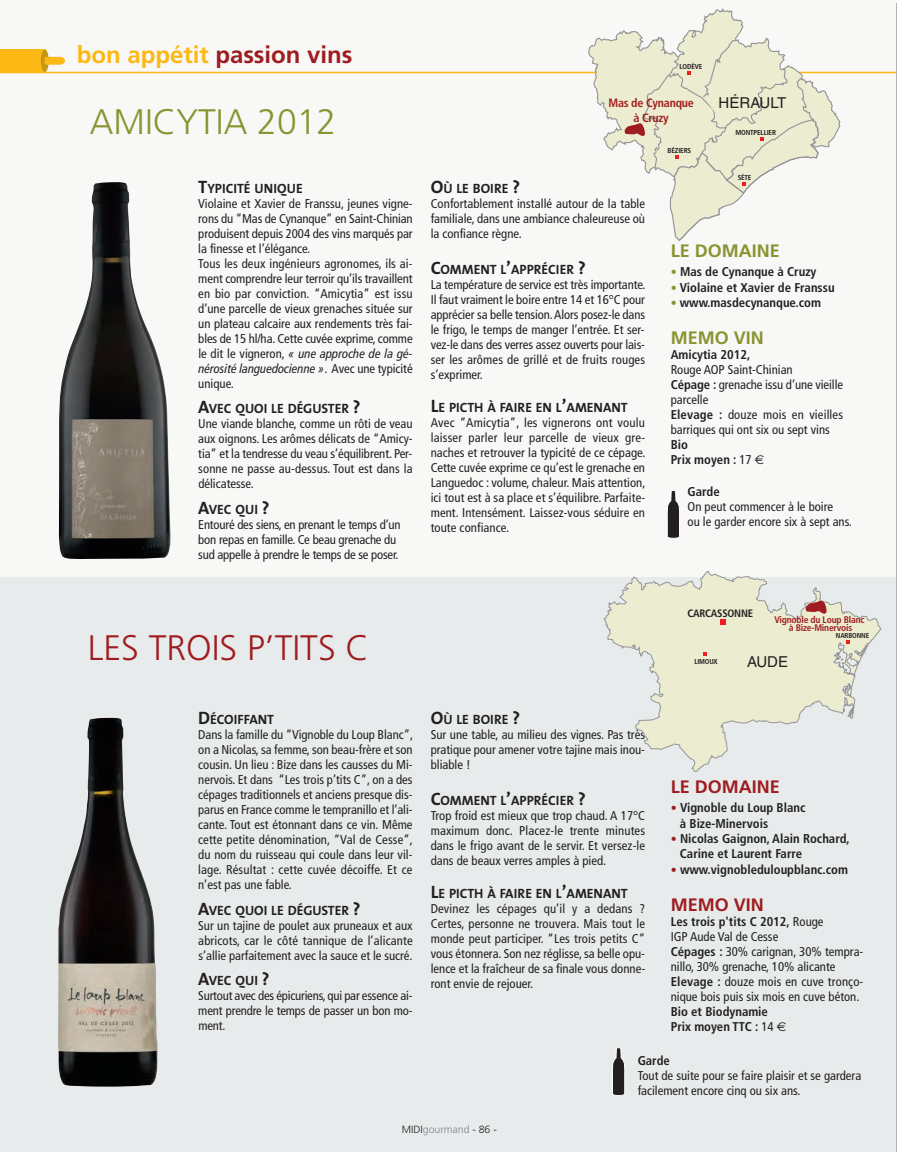
<style>
.page{position:relative;width:897px;height:1152px;background:#fff}
.page>*{position:absolute;margin:0;border:0;box-sizing:border-box;transform-origin:0 0}
.t1{font:35.4px "Frutiger Light OV XSDEKA";color:#9f1d20}
.t2{font:35.4px "Frutiger Light OV XSDEKA";color:#899430}
.t3{font:24px "Frutiger Bold OV TSDEKA";color:#9f1d20}
.t4{font:18px "Frutiger Bold OV TSDEKA";color:#899430}
.t5{font:18px "Frutiger Bold OV TSDEKA";color:#9f1d20}
.t6{font:15px "Helvetica OV ATDEKA";color:#231f20}
.t7{font:13.5px "The Sans Bold Plain OV YSDEKA";color:#231f20}
.t8{font:12.75px/15px "Frutiger Cn OV VSDEKA";color:#231f20;text-align:justify}
.t9{font:12.75px/15.3px "Frutiger Bold Cn OV USDEKA";color:#231f20}
.t10{font:700 condensed 12px/14.4px "Frutiger";letter-spacing:-.02em;color:#9f1d20;text-align:center}
.t11{font:700 condensed 10.65px "Frutiger";letter-spacing:-.02em;color:#231f20}
.t12{font:10.5px "Frutiger Light OV XSDEKA";color:#231f20}
.t13{font:700 condensed 9.6px/8.1px "Frutiger";letter-spacing:-.02em;color:#9f1d20;text-align:center}
.t14{font:700 condensed 7.2px "Frutiger";letter-spacing:-.02em;color:#231f20}
.s1{color:#fcb814}
.s2{font-size:18px}
.s3{font-family:"Frutiger LT Com Condensed Ita OV BTDEKA"}
.s4{font-size:12px;color:#899430}
.s5{font-family:"Frutiger Bold Cn OV USDEKA"}
.s6{font-family:"Euro Sans Regular OV WSDEKA"}
.s7{font-size:12px;color:#9f1d20}
.s8{color:#808285}
</style>
<div class="page">
<div style="left:0;top:0;width:895px;height:577px;background:#f8f8f7"></div>
<svg style="left:667px;top:491px;width:12px;height:48px"></svg>
<img style="left:59px;top:182px;width:112px;height:377px">
<div style="left:0;top:577px;width:895px;height:575px;background:#e8ebec"></div>
<img style="left:58px;top:717px;width:99px;height:370px">
<hr style="left:0;top:72px;width:895px;height:1px;background:#fcb814">
<div style="left:0;top:50px;width:45px;height:22px;background:#fcb814"></div>
<div style="left:41px;top:50px;width:8px;height:22px;background:#c39616;border-radius:50%"></div>
<svg style="left:44px;top:57px;width:21px;height:8px"></svg>
<svg style="left:587px;top:8px;width:253px;height:233px"></svg>
<svg style="left:603px;top:571px;width:278px;height:201px"></svg>
<svg style="left:855px;top:642px;width:14px;height:14px"></svg>
<svg style="left:719px;top:619px;width:6px;height:6px"></svg>
<svg style="left:805px;top:599px;width:21px;height:16px"></svg>
<svg style="left:703px;top:652px;width:4px;height:4px"></svg>
<svg style="left:845px;top:640px;width:4px;height:4px"></svg>
<svg style="left:612px;top:1048px;width:13px;height:48px"></svg>
<hr style="left:895px;top:3px;width:1px;height:1148px;background:#aeb3b8">
<p class="t3" style="left:77px;top:41px;width:277px"><span class="s1">bon appétit</span> passion vins</p>
<p class="t2" style="left:90px;top:101px;width:247px">AMICYTIA 2012</p>
<p class="t7" style="left:198px;top:180px;width:106px"><span class="s2">T</span>YPICITÉ UNIQUE</p>
<p class="t8" style="left:198px;top:196px;width:216px;text-align:left">Violaine et Xavier de Franssu, jeunes vigne&shy;rons du “Mas de Cynanque” en Saint-Chinian produisent depuis 2004 des vins marqués par la finesse et l’élégance.<br>Tous les deux ingénieurs agronomes, ils ai&shy;ment comprendre leur terroir qu’ils travaillent en bio par conviction. “Amicytia” est issu d’une parcelle de vieux grenaches située sur un plateau calcaire aux rendements très fai&shy;bles de 15 hl/ha. Cette cuvée exprime, comme le dit le vigneron, <span class="s3">« une approche de la gé&shy;nérosité languedocienne »</span>. Avec une typicité unique.</p>
<p class="t7" style="left:198px;top:401px;width:164px"><span class="s2">A</span>VEC QUOI LE DÉGUSTER <span class="s2">?</span></p>
<p class="t8" style="left:198px;top:416px;width:216px">Une viande blanche, comme un rôti de veau aux oignons. Les arômes délicats de “Amicy&shy;tia” et la tendresse du veau s’équilibrent. Per&shy;sonne ne passe au-dessus. Tout est dans la délicatesse.</p>
<p class="t7" style="left:198px;top:501px;width:73px"><span class="s2">A</span>VEC QUI <span class="s2">?</span></p>
<p class="t8" style="left:198px;top:517px;width:204px;text-align:left">Entouré des siens, en prenant le temps d’un bon repas en famille. Ce beau grenache du sud appelle à prendre le temps de se poser.</p>
<p class="t14" style="left:679px;top:62px;width:25px">LODÈVE</p>
<p class="t10" style="left:608px;top:96px;width:87px">Mas de Cynanque à Cruzy</p>
<p class="t6" style="left:718px;top:94px;width:69px">HÉRAULT</p>
<p class="t7" style="left:430px;top:180px;width:91px"><span class="s2">O</span>Ù LE BOIRE <span class="s2">?</span></p>
<p class="t8" style="left:430px;top:196px;width:216px">Confortablement installé autour de la table familiale, dans une ambiance chaleureuse où la confiance règne.</p>
<p class="t7" style="left:430px;top:261px;width:157px"><span class="s2">C</span>OMMENT L<span class="s2">’</span>APPRÉCIER <span class="s2">?</span></p>
<p class="t8" style="left:430px;top:277px;width:216px">La température de service est très importante.<br>Il faut vraiment le boire entre 14 et 16°C pour apprécier sa belle tension.Alors posez-le dans le frigo, le temps de manger l’entrée. Et ser&shy;vez-le dans des verres assez ouverts pour lais&shy;ser les arômes de grillé et de fruits rouges s’exprimer.</p>
<p class="t7" style="left:430px;top:399px;width:198px"><span class="s2">L</span>E PICTH À FAIRE EN L<span class="s2">’</span>AMENANT</p>
<p class="t8" style="left:430px;top:415px;width:216px">Avec “Amicytia”, les vignerons ont voulu laisser parler leur parcelle de vieux gre&shy;naches et retrouver la typicité de ce cépage.<br>Cette cuvée exprime ce qu’est le grenache en Languedoc : volume, chaleur. Mais attention, ici tout est à sa place et s’équilibre. Parfaite&shy;ment. Intensément. Laissez-vous séduire en toute confiance.</p>
<p class="t14" style="left:667px;top:147px;width:25px">BÉZIERS</p>
<p class="t14" style="left:735px;top:128px;width:42px">MONTPELLIER</p>
<p class="t14" style="left:737px;top:173px;width:15px">SÈTE</p>
<p class="t4" style="left:670px;top:240px;width:110px">LE DOMAINE</p>
<p class="t9" style="left:670px;top:264px;width:147px"><span class="s4">•</span> Mas de Cynanque à Cruzy</p>
<p class="t9" style="left:670px;top:280px;width:165px"><span class="s4">•</span> Violaine et Xavier de Franssu</p>
<p class="t9" style="left:670px;top:295px;width:152px"><span class="s4">•</span> www.masdecynanque.com</p>
<p class="t4" style="left:670px;top:327px;width:94px">MEMO VIN</p>
<p class="t8" style="left:670px;top:347px;width:174px;text-align:left"><span class="s5">Amicytia 2012,<br></span>Rouge AOP Saint-Chinian<br><span class="s5">Cépage :</span> grenache issu d’une vieille parcelle<br><span class="s5">Elevage :</span> douze mois en vieilles barriques qui ont six ou sept vins<br><span class="s5">Bio<br>Prix moyen :</span> 17 <span class="s6">€</span></p>
<p class="t8" style="left:687px;top:484px;width:166px;text-align:left"><span class="s5">Garde<br></span>On peut commencer à le boire<br>ou le garder encore six à sept ans.</p>
<p class="t1" style="left:88px;top:627px;width:283px">LES TROIS P’TITS C</p>
<p class="t7" style="left:198px;top:711px;width:77px"><span class="s2">D</span>ÉCOIFFANT</p>
<p class="t8" style="left:198px;top:727px;width:216px">Dans la famille du “Vignoble du Loup Blanc”, on a Nicolas, sa femme, son beau-frère et son cousin. Un lieu : Bize dans les causses du Mi&shy;nervois. Et dans “Les trois p’tits C”, on a des cépages traditionnels et anciens presque dis&shy;parus en France comme le tempranillo et l’ali&shy;cante. Tout est étonnant dans ce vin. Même cette petite dénomination, “Val de Cesse”, du nom du ruisseau qui coule dans leur vil&shy;lage. Résultat : cette cuvée décoiffe. Et ce n’est pas une fable.</p>
<p class="t7" style="left:198px;top:902px;width:164px"><span class="s2">A</span>VEC QUOI LE DÉGUSTER <span class="s2">?</span></p>
<p class="t8" style="left:198px;top:918px;width:216px">Sur un tajine de poulet aux pruneaux et aux abricots, car le côté tannique de l’alicante s’allie parfaitement avec la sauce et le sucré.</p>
<p class="t7" style="left:198px;top:972px;width:73px"><span class="s2">A</span>VEC QUI <span class="s2">?</span></p>
<p class="t8" style="left:198px;top:988px;width:216px">Surtout avec des épicuriens, qui par essence ai&shy;ment prendre le temps de passer un bon mo&shy;ment.</p>
<p class="t11" style="left:687px;top:607px;width:67px">CARCASSONNE</p>
<p class="t13" style="left:774px;top:615px;width:92px">Vignoble du Loup Blanc à Bize-Minervois</p>
<p class="t14" style="left:835px;top:631px;width:35px">NARBONNE</p>
<p class="t14" style="left:694px;top:657px;width:25px">LIMOUX</p>
<p class="t6" style="left:747px;top:653px;width:42px">AUDE</p>
<p class="t7" style="left:430px;top:711px;width:91px"><span class="s2">O</span>Ù LE BOIRE <span class="s2">?</span></p>
<p class="t8" style="left:430px;top:727px;width:216px">Sur une table, au milieu des vignes. Pas très pratique pour amener votre tajine mais inou&shy;bliable !</p>
<p class="t7" style="left:430px;top:792px;width:157px"><span class="s2">C</span>OMMENT L<span class="s2">’</span>APPRÉCIER <span class="s2">?</span></p>
<p class="t8" style="left:430px;top:808px;width:216px">Trop froid est mieux que trop chaud. A 17°C maximum donc. Placez-le trente minutes dans le frigo avant de le servir. Et versez-le dans de beaux verres amples à pied.</p>
<p class="t7" style="left:430px;top:885px;width:198px"><span class="s2">L</span>E PICTH À FAIRE EN L<span class="s2">’</span>AMENANT</p>
<p class="t8" style="left:430px;top:901px;width:216px">Devinez les cépages qu’il y a dedans ?<br>Certes, personne ne trouvera. Mais tout le monde peut participer. “Les trois petits C” vous étonnera. Son nez réglisse, sa belle opu&shy;lence et la fraîcheur de sa finale vous donne&shy;ront envie de rejouer.</p>
<p class="t5" style="left:670px;top:776px;width:110px">LE DOMAINE</p>
<p class="t9" style="left:679px;top:800px;width:127px;text-indent:-9px"><span class="s7">•</span> Vignoble du Loup Blanc à Bize-Minervois</p>
<p class="t9" style="left:679px;top:831px;width:171px;text-indent:-9px"><span class="s7">•</span> Nicolas Gaignon, Alain Rochard,<br>Carine et Laurent Farre</p>
<p class="t9" style="left:670px;top:861px;width:179px"><span class="s7">•</span> www.vignobleduloupblanc.com</p>
<p class="t5" style="left:670px;top:894px;width:94px">MEMO VIN</p>
<p class="t8" style="left:670px;top:913px;width:194px;text-align:left"><span class="s5">Les trois p'tits C 2012,</span> Rouge<br>IGP Aude Val de Cesse<br><span class="s5">Cépages :</span> 30% carignan, 30% tempra&shy;nillo, 30% grenache, 10% alicante<br><span class="s5">Elevage :</span> douze mois en cuve tronço&shy;nique bois puis six mois en cuve béton.<br><span class="s5">Bio et Biodynamie<br>Prix moyen TTC :</span> 14 <span class="s6">€</span></p>
<p class="t8" style="left:637px;top:1052px;width:225px;text-align:left"><span class="s5">Garde<br></span>Tout de suite pour se faire plaisir et se gardera facilement encore cinq ou six ans.</p>
<p class="t12" style="left:402px;top:1123px;width:96px">MIDI<span class="s8">gourmand</span> - 86 -</p>
</div>
